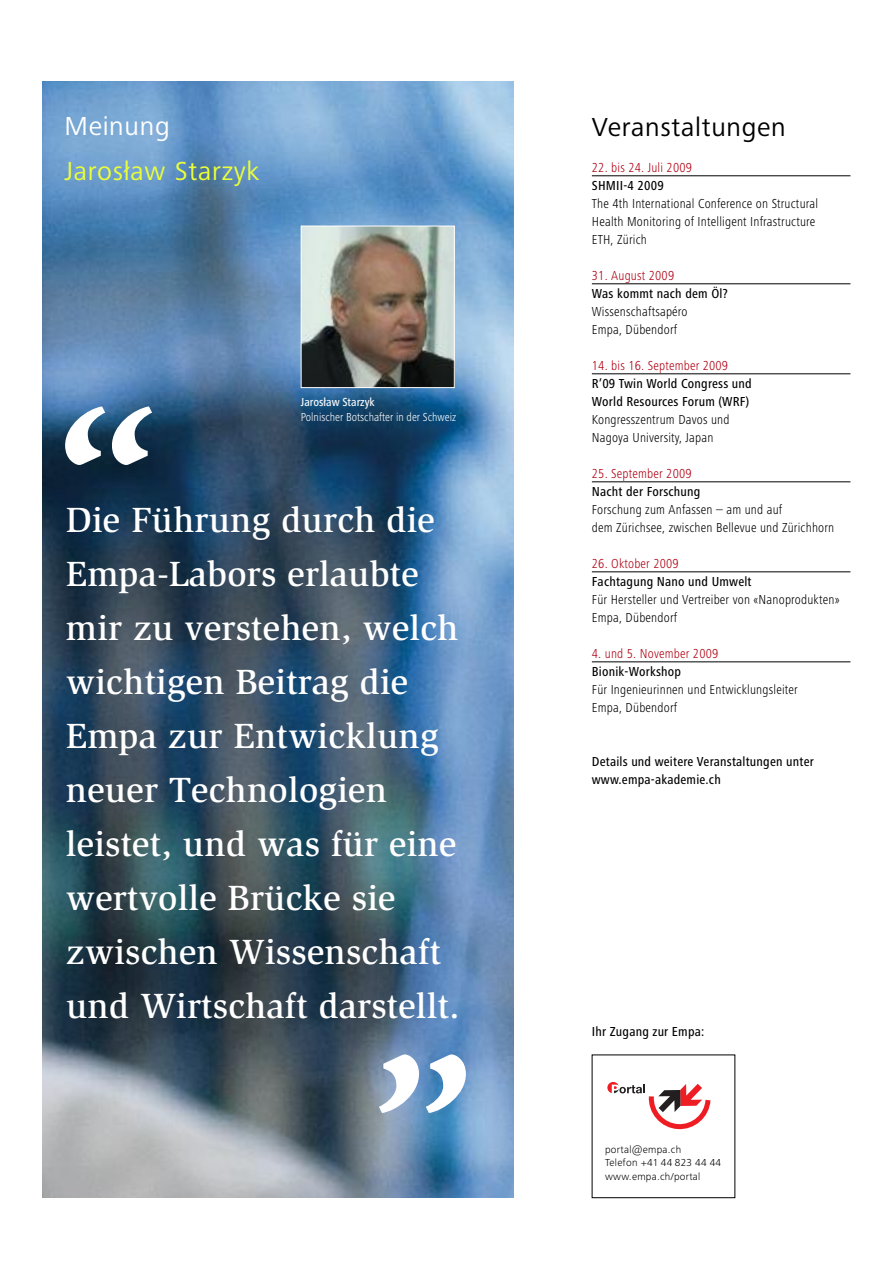
<style>
.page{position:relative;width:893px;height:1263px;background:#fff}
.page>*{position:absolute;margin:0;border:0;box-sizing:border-box;transform-origin:0 0}
.t1{font:900 210px "Slimbach Std";color:#fff}
.t2{font:500 36px/54px "Slimbach Std";letter-spacing:.005em;color:#fff}
.t3{font:27px "Frutiger Next Pro";letter-spacing:.025em;color:#000}
.t4{font:27px "Frutiger Next Pro";letter-spacing:.025em;color:#ebff38}
.t5{font:27px "Frutiger Next Pro";letter-spacing:.025em;color:#fff}
.t6{font:300 condensed 13.5px/18px "Frutiger Next Pro";letter-spacing:.015em;color:#000}
.t7{font:500 condensed 13.5px/18px "Frutiger Next Pro";letter-spacing:.015em;color:#000}
.t8{font:300 condensed 13.5px "Frutiger Next Pro";letter-spacing:.015em;color:#af0012}
.t9{font:300 condensed 12px "Frutiger Next Pro";color:#fff}
.t10{font:500 condensed 12px "Frutiger Next Pro";color:#fff}
.t11{font:300 10.5px/13.5px "Frutiger Next Pro";letter-spacing:.025em;color:#000}
</style>
<div class="page">
<img style="left:43px;top:82px;width:471px;height:1116px">
<hr style="left:592px;top:176px;width:258px;height:1px;background:#000">
<hr style="left:592px;top:284px;width:258px;height:1px;background:#000">
<hr style="left:592px;top:374px;width:258px;height:1px;background:#000">
<hr style="left:592px;top:482px;width:258px;height:1px;background:#000">
<hr style="left:592px;top:572px;width:258px;height:1px;background:#000">
<hr style="left:592px;top:662px;width:258px;height:1px;background:#000">
<img style="left:303px;top:228px;width:149px;height:158px">
<div style="left:301px;top:226px;width:153px;height:162px;border:1px solid #fff"></div>
<svg style="left:607px;top:1082px;width:103px;height:47px"></svg>
<h3 class="t5" style="left:64px;top:117px;width:107px">Meinung</h3>
<h3 class="t4" style="left:64px;top:162px;width:196px">Jarosław Starzyk</h3>
<h1 class="t1" style="left:59px;top:399px;width:99px">“</h1>
<p class="t10" style="left:301px;top:398px;width:75px">Jarosław Starzyk</p>
<p class="t9" style="left:301px;top:413px;width:157px">Polnischer Botschafter in der Schweiz</p>
<h2 class="t2" style="left:66px;top:495px;width:395px">Die Führung durch die<br>Empa-Labors erlaubte mir zu verstehen, welch wichtigen Beitrag die<br>Empa zur Entwicklung neuer Technologien leistet, und was für eine wertvolle Brücke sie zwischen Wissenschaft und Wirtschaft darstellt.</h2>
<h1 class="t1" style="left:370px;top:1047px;width:99px">”</h1>
<h3 class="t3" style="left:592px;top:118px;width:195px">Veranstaltungen</h3>
<p class="t8" style="left:592px;top:163px;width:102px">22. bis 24. Juli 2009</p>
<p class="t7" style="left:592px;top:178px;width:73px">SHMII-4 2009</p>
<p class="t6" style="left:592px;top:196px;width:228px">The 4th International Conference on Structural<br>Health Monitoring of Intelligent Infrastructure<br>ETH, Zürich</p>
<p class="t8" style="left:592px;top:271px;width:84px">31. August 2009</p>
<p class="t7" style="left:592px;top:286px;width:137px">Was kommt nach dem Öl?</p>
<p class="t6" style="left:592px;top:304px;width:97px">Wissenschaftsapéro<br>Empa, Dübendorf</p>
<p class="t8" style="left:592px;top:361px;width:138px">14. bis 16. September 2009</p>
<p class="t7" style="left:592px;top:376px;width:161px">R’09 Twin World Congress und<br>World Resources Forum (WRF)</p>
<p class="t6" style="left:592px;top:412px;width:139px">Kongresszentrum Davos und<br>Nagoya University, Japan</p>
<p class="t8" style="left:592px;top:469px;width:101px">25. September 2009</p>
<p class="t7" style="left:592px;top:484px;width:110px">Nacht der Forschung</p>
<p class="t6" style="left:592px;top:502px;width:244px">Forschung zum Anfassen – am und auf<br>dem Zürichsee, zwischen Bellevue und Zürichhorn</p>
<p class="t8" style="left:592px;top:559px;width:88px">26. Oktober 2009</p>
<p class="t7" style="left:592px;top:574px;width:161px">Fachtagung Nano und Umwelt</p>
<p class="t6" style="left:592px;top:592px;width:249px">Für Hersteller und Vertreiber von «Nanoprodukten»<br>Empa, Dübendorf</p>
<p class="t8" style="left:592px;top:649px;width:128px">4. und 5. November 2009</p>
<p class="t7" style="left:592px;top:664px;width:91px">Bionik-Workshop</p>
<p class="t6" style="left:592px;top:682px;width:207px">Für Ingenieurinnen und Entwicklungsleiter<br>Empa, Dübendorf</p>
<p class="t7" style="left:592px;top:754px;width:223px">Details und weitere Veranstaltungen unter www.empa-akademie.ch</p>
<p class="t7" style="left:592px;top:1024px;width:114px">Ihr Zugang zur Empa:</p>
<p class="t11" style="left:605px;top:1144px;width:117px">portal@empa.ch<br>Telefon +41 44 823 44 44 www.empa.ch/portal</p>
</div>
